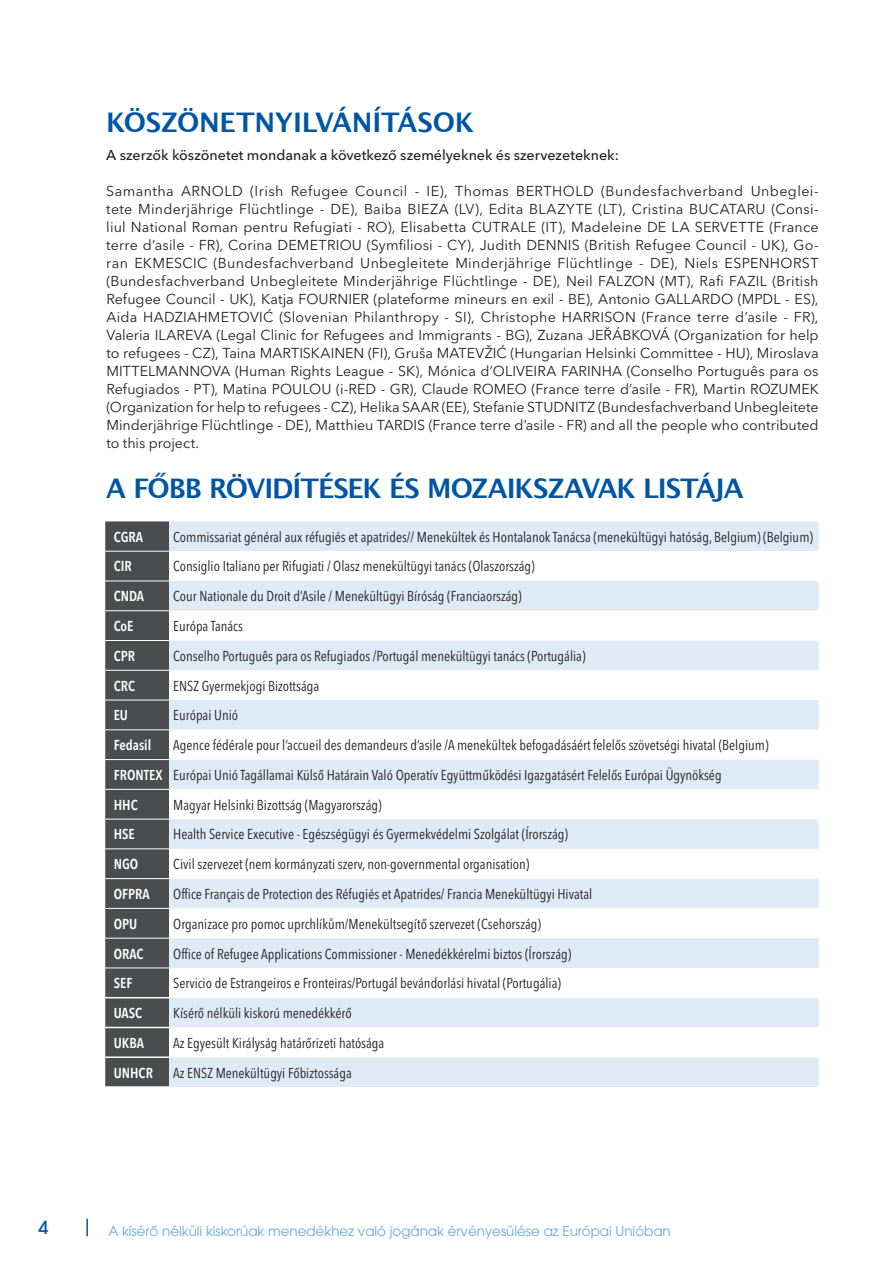
<style>
.page{position:relative;width:893px;height:1263px;background:#fff}
.page>*{position:absolute;margin:0;border:0;box-sizing:border-box;transform-origin:0 0}
.t1{font:700 27px "Lucida Grande";letter-spacing:-.035em;color:#0155a5}
.t2{font:700 27px "Lucida Grande";letter-spacing:-.01em;color:#0155a5}
.t3{font:500 18px "ITC Avant Garde Pro";color:#0155a5}
.t4{font:14.25px/18px "Avenir Next LT Pro";letter-spacing:.01em;color:#231f20;text-align:justify}
.t5{font:condensed 14.25px/29.7px "Avenir Next LT Pro";color:#231f20}
.t6{font:500 14.25px "Avenir Next LT Pro";letter-spacing:-.005em;color:#231f20}
.t7{font:600 condensed 14.25px "Avenir Next LT Pro";color:#fff}
.t8{font:13.5px "ITC Avant Garde Pro";color:#6ba8d9}
.s1{font-weight:600;color:#fff}
</style>
<div class="page">
<svg style="left:86px;top:1219px;width:2px;height:17px"></svg>
<svg style="left:105px;top:521px;width:64px;height:565px;background:#525253"></svg>
<div style="left:169px;top:521px;width:650px;height:566px;background:#deeaf5"></div>
<svg style="left:169px;top:551px;width:650px;height:506px"></svg>
<hr style="left:105px;top:997px;width:64px;height:1px;background:#fff">
<hr style="left:105px;top:1027px;width:64px;height:1px;background:#fff">
<hr style="left:105px;top:1056px;width:64px;height:2px;background:#fff">
<hr style="left:105px;top:551px;width:64px;height:1px;background:#fff">
<hr style="left:105px;top:581px;width:64px;height:1px;background:#fff">
<hr style="left:105px;top:610px;width:64px;height:1px;background:#fff">
<hr style="left:105px;top:640px;width:64px;height:1px;background:#fff">
<hr style="left:105px;top:670px;width:64px;height:1px;background:#fff">
<hr style="left:105px;top:700px;width:64px;height:1px;background:#fff">
<hr style="left:105px;top:729px;width:64px;height:1px;background:#fff">
<hr style="left:105px;top:759px;width:64px;height:1px;background:#fff">
<hr style="left:105px;top:789px;width:64px;height:1px;background:#fff">
<hr style="left:105px;top:819px;width:64px;height:1px;background:#fff">
<hr style="left:105px;top:848px;width:64px;height:1px;background:#fff">
<hr style="left:105px;top:878px;width:64px;height:1px;background:#fff">
<hr style="left:105px;top:908px;width:64px;height:1px;background:#fff">
<hr style="left:105px;top:938px;width:64px;height:1px;background:#fff">
<hr style="left:105px;top:967px;width:64px;height:1px;background:#fff">
<h1 class="t2" style="left:106px;top:100px;width:369px">KÖSZÖNETNYILVÁNÍTÁSOK</h1>
<p class="t6" style="left:106px;top:146px;width:514px">A szerzők köszönetet mondanak a következő személyeknek és szervezeteknek:</p>
<p class="t4" style="left:106px;top:182px;width:98px">Samantha ARNOL</p>
<p class="t4" style="left:106px;top:182px;width:714px;text-indent:126px">D (I rish Refugee Council - I E), Thomas BERTHOL D (Bundesfachverband Unbeglei&shy;tete Minderjährige Flüchtlinge - DE), Baiba BI EZA (LV ), Edita BLAZYT</p>
<p class="t4" style="left:106px;top:200px;width:714px;text-indent:478px">E (LT ), Cristina BUCATARU (Consi&shy;liul N ational Roman pentru Refugiati - RO), Elisabetta CUTRALE (IT ), Madeleine DE LA SERVETT E (France terre d’asile - FR), Corina DEMETRIO U (Symfiliosi - CY), Judith DENNIS</p>
<p class="t4" style="left:106px;top:236px;width:714px;text-align:left;text-indent:478px">(British Refugee Council - UK), Go&shy;ran EKMESCIC (Bundesfachverband Unbegleitete Minderjährige Flüchtlinge - DE), N iels ESPEN HORST (Bundesfachverband Unbegleitete Minderjährige Flüchtlinge - DE), Neil FALZON</p>
<p class="t4" style="left:660px;top:272px;width:91px">(MT), Rafi FAZIL</p>
<p class="t4" style="left:106px;top:272px;width:714px;text-indent:666px">(British Refugee Council - UK), Katja FOURNI ER (plateforme mineurs en exil - BE), Antonio GALL ARDO (MPDL - ES), Aida HADZI AHMETOVI</p>
<p class="t4" style="left:263px;top:308px;width:339px">Ć (Slovenian Philanthropy - SI ), Christophe HARRISON</p>
<p class="t4" style="left:106px;top:308px;width:714px;text-indent:535px">(France terre d’asile - FR), Valeria ILAREVA (Legal Clinic for Refugees and I mmigrants - BG), Zuzana JEŘÁBKOV Á (Organization for help to refugees - CZ), Taina MARTIS KAIN EN (FI), Gruša MATEVŽIĆ (Hungarian Helsinki Committee - HU), Miroslava MITT</p>
<p class="t4" style="left:106px;top:362px;width:714px;text-indent:419px">EI RA FARIN HA (Conselho Português para os Refugiados - PT), Matina POULO U (i-RED - GR), Claude ROMEO (France terre d’asile - FR), Martin ROZ UMEK (Organization for help to refugees - CZ), Helika SAAR (EE), Stefanie STUDNITZ</p>
<p class="t4" style="left:140px;top:362px;width:42px">ELMANNOV</p>
<p class="t4" style="left:220px;top:362px;width:277px">A (Human Rights League - SK), Mónica d’OLIV</p>
<p class="t4" style="left:106px;top:398px;width:714px;text-indent:492px">(Bundesfachverband Unbegleitete Minderjährige Flüchtlinge - DE), Matthieu TARDIS (France terre d’asile - FR) and all the people who contributed to this project.</p>
<h1 class="t1" style="left:106px;top:466px;width:638px">A FŐBB RÖVIDÍTÉSEK ÉS MOZAIKSZAVAK LISTÁJA</h1>
<p class="t7" style="left:114px;top:528px;width:31px">CGRA</p>
<p class="t5" style="left:173px;top:522px;width:641px">Commissariat général aux réfugiés et apatrides// Menekültek és Hontalanok Tanácsa (menekültügyi hatóság, Belgium) (Belgium)</p>
<p class="t7" style="left:114px;top:558px;width:20px">CIR</p>
<p class="t5" style="left:173px;top:552px;width:363px">Consiglio Italiano per Rifugiati / Olasz menekültügyi tanács (Olaszország)</p>
<p class="t7" style="left:114px;top:588px;width:32px">CNDA</p>
<p class="t5" style="left:173px;top:581px;width:350px">Cour Nationale du Droit d’Asile / Menekültügyi Bíróság (Franciaország)</p>
<p class="t7" style="left:114px;top:617px;width:21px">CoE</p>
<p class="t5" style="left:173px;top:611px;width:71px">Európa Tanács</p>
<p class="t7" style="left:114px;top:647px;width:23px">CPR</p>
<p class="t5" style="left:173px;top:641px;width:414px">Conselho Português para os Refugiados /Portugál menekültügyi tanács (Portugália)</p>
<p class="t7" style="left:114px;top:677px;width:23px">CRC</p>
<p class="t5" style="left:173px;top:671px;width:147px">ENSZ Gyermekjogi Bizottsága</p>
<p class="t7" style="left:114px;top:707px;width:16px">EU</p>
<p class="t5" style="left:173px;top:700px;width:66px">Európai Unió</p>
<p class="t7" style="left:114px;top:736px;width:39px">Fedasil</p>
<p class="t5" style="left:114px;top:730px;width:656px;text-indent:60px">Agence fédérale pour l’accueil des demandeurs d’asile /A menekültek befogadásáért felelős szövetségi hivatal (Belgium)<br><span class="s1">FRONTEX</span> Európai Unió Tagállamai Külső Határain Való Operatív Együttműködési Igazgatásért Felelős Európai Ügynökség<br><span class="s1">HHC</span></p>
<p class="t5" style="left:173px;top:790px;width:210px">Magyar Helsinki Bizottság (Magyarország)</p>
<p class="t7" style="left:114px;top:826px;width:23px">HSE</p>
<p class="t5" style="left:173px;top:819px;width:396px">Health Service Executive - Egészségügyi és Gyermekvédelmi Szolgálat (Írország)</p>
<p class="t7" style="left:114px;top:855px;width:26px">NGO</p>
<p class="t5" style="left:173px;top:849px;width:358px">Civil szervezet (nem kormányzati szerv, non-governmental organisation)</p>
<p class="t7" style="left:114px;top:885px;width:37px">OFPRA</p>
<p class="t5" style="left:173px;top:879px;width:421px">Office Français de Protection des Réfugiés et Apatrides/ Francia Menekültügyi Hivatal</p>
<p class="t7" style="left:114px;top:915px;width:25px">OPU</p>
<p class="t5" style="left:173px;top:909px;width:369px">Organizace pro pomoc uprchlíkům/Menekültsegítő szervezet (Csehország)</p>
<p class="t7" style="left:114px;top:945px;width:31px">ORAC</p>
<p class="t5" style="left:173px;top:939px;width:400px">Office of Refugee Applications Commissioner - Menedékkérelmi biztos (Írország)</p>
<p class="t7" style="left:114px;top:974px;width:20px">SEF</p>
<p class="t5" style="left:173px;top:968px;width:389px">Servicio de Estrangeiros e Fronteiras/Portugál bevándorlási hivatal (Portugália)</p>
<p class="t7" style="left:114px;top:1004px;width:30px">UASC</p>
<p class="t5" style="left:173px;top:998px;width:180px">Kísérő nélküli kiskorú menedékkérő</p>
<p class="t7" style="left:114px;top:1034px;width:32px">UKBA</p>
<p class="t5" style="left:173px;top:1028px;width:212px">Az Egyesült Királyság határőrizeti hatósága</p>
<p class="t7" style="left:114px;top:1064px;width:41px">UNHCR</p>
<p class="t5" style="left:173px;top:1058px;width:180px">Az ENSZ Menekültügyi Főbiztossága</p>
<p class="t3" style="left:39px;top:1216px;width:11px">4</p>
<p class="t8" style="left:108px;top:1223px;width:564px">A kísérő nélküli kiskorúak menedékhez való jogának érvényesülése az Európai Unióban</p>
</div>
